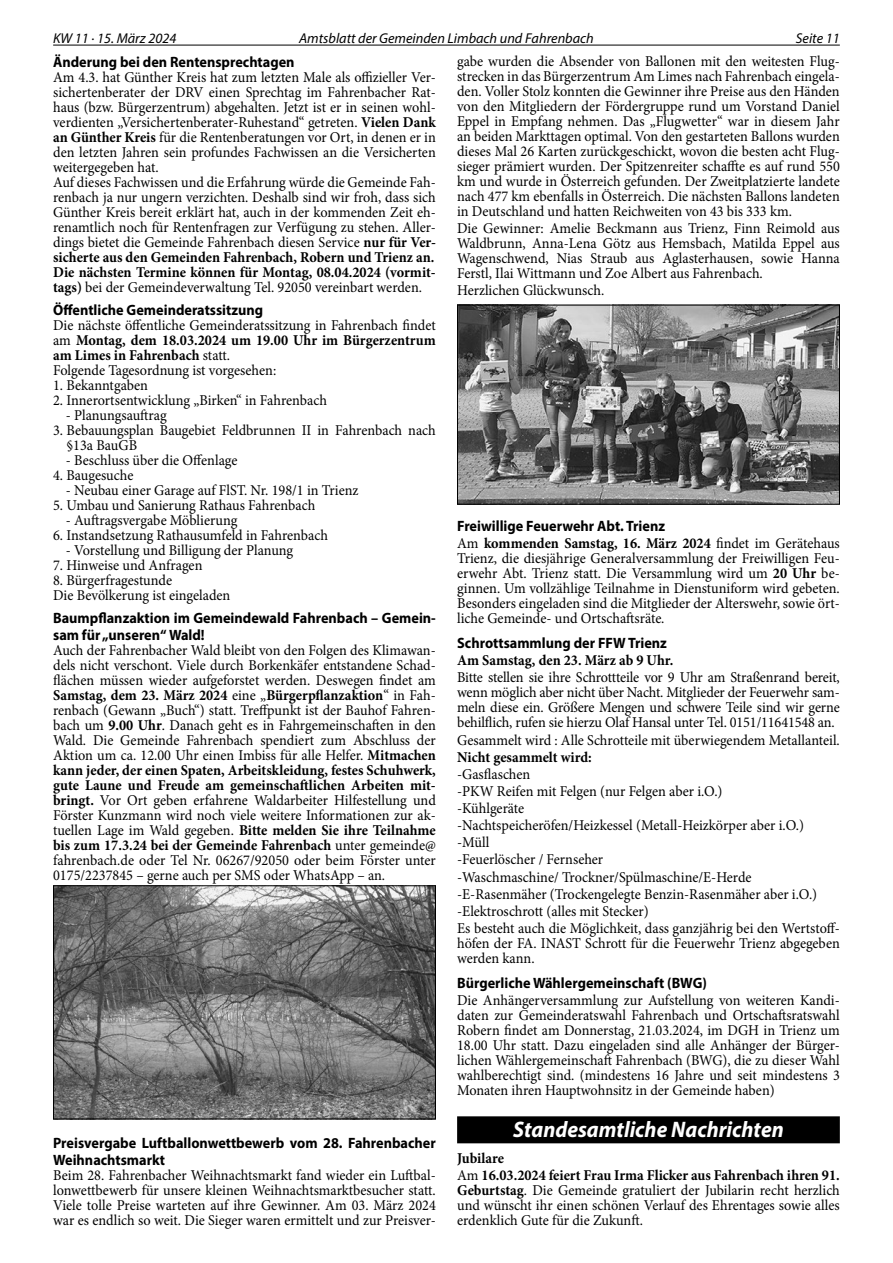
<style>
.page{position:relative;width:893px;height:1263px;background:#fff}
.page>*{position:absolute;margin:0;border:0;box-sizing:border-box;transform-origin:0 0}
.t1{font:italic 700 22.5px "Myriad Pro";color:#fff;scale:.95 1}
.t2{font:15px/15px "Minion Pro";color:#000;text-align:justify;scale:.95 1}
.t3{font:700 15px/16.5px "Myriad Pro";color:#000;scale:.95 1}
.t4{font:700 15px/17.1px "Minion Pro";color:#000;scale:.95 1}
.t5{font:italic 14.25px "Myriad Pro";color:#000}
.s1{font-weight:700}
.s2{font-weight:400}
</style>
<div class="page">
<hr style="left:53px;top:45px;width:787px;height:1px;background:#000">
<img style="left:55px;top:887px;width:379px;height:230px">
<div style="left:53px;top:885px;width:383px;height:234px;border:1px solid #000"></div>
<div style="left:457px;top:1116px;width:383px;height:27px;background:#000"></div>
<img style="left:459px;top:307px;width:379px;height:196px">
<div style="left:457px;top:305px;width:383px;height:200px;border:1px solid #000"></div>
<p class="t5" style="left:53px;top:29px;width:125px">KW 11 · 15. März 2024</p>
<p class="t5" style="left:299px;top:29px;width:296px">Amtsblatt der Gemeinden Limbach und Fahrenbach</p>
<p class="t5" style="left:796px;top:29px;width:45px">Seite 11</p>
<p class="t3" style="left:53px;top:53px;width:256px">Änderung bei den Rentensprechtagen</p>
<p class="t2" style="left:53px;top:69px;width:404px;text-align:left">Am 4.3. hat Günther Kreis hat zum letzten Male als offizieller Ver&shy;sichertenberater der DRV einen Sprechtag im Fahrenbacher Rat&shy;haus (bzw. Bürgerzentrum) abgehalten. Jetzt ist er in seinen wohl&shy;verdienten „Versichertenberater-Ruhestand“ getreten. <span class="s1">Vielen Dank an Günther Kreis</span> für die Rentenberatungen vor Ort, in denen er in den letzten Jahren sein profundes Fachwissen an die Versicherten weitergegeben hat.<br>Auf dieses Fachwissen und die Erfahrung würde die Gemeinde Fah&shy;renbach ja nur ungern verzichten. Deshalb sind wir froh, dass sich Günther Kreis bereit erklärt hat, auch in der kommenden Zeit eh&shy;renamtlich noch für Rentenfragen zur Verfügung zu stehen. Aller&shy;dings bietet die Gemeinde Fahrenbach diesen Service <span class="s1">nur für Ver&shy;sicherte aus den Gemeinden Fahrenbach, Robern und Trienz an.<br>Die nächsten Termine können für Montag, 08.04.2024 (vormit&shy;tags)</span> bei der Gemeindeverwaltung Tel. 92050 vereinbart werden.</p>
<p class="t3" style="left:53px;top:301px;width:223px">Öffentliche Gemeinderatssitzung</p>
<p class="t2" style="left:53px;top:317px;width:404px;text-align:left">Die nächste öffentliche Gemeinderatssitzung in Fahrenbach findet am <span class="s1">Montag, dem 18.03.2024 um 19.00 Uhr im Bürgerzentrum am Limes in Fahrenbach</span> statt.<br>Folgende Tagesordnung ist vorgesehen:</p>
<p class="t2" style="left:53px;top:377px;width:101px">1. Bekanntgaben</p>
<p class="t2" style="left:53px;top:392px;width:290px">2. Innerortsentwicklung „Birken“ in Fahrenbach</p>
<p class="t2" style="left:66px;top:407px;width:108px">- Planungsauftrag</p>
<p class="t2" style="left:66px;top:422px;width:390px;text-indent:-13px">3. Bebauungsplan Baugebiet Feldbrunnen II in Fahrenbach nach §13a BauGB</p>
<p class="t2" style="left:66px;top:453px;width:182px">- Beschluss über die Offenlage</p>
<p class="t2" style="left:53px;top:468px;width:86px">4. Baugesuche</p>
<p class="t2" style="left:66px;top:483px;width:310px">- Neubau einer Garage auf FlST. Nr. 198/1 in Trienz</p>
<p class="t2" style="left:53px;top:498px;width:277px">5. Umbau und Sanierung Rathaus Fahrenbach</p>
<p class="t2" style="left:66px;top:513px;width:182px">- Auftragsvergabe Möblierung</p>
<p class="t2" style="left:53px;top:528px;width:291px">6. Instandsetzung Rathausumfeld in Fahrenbach</p>
<p class="t2" style="left:66px;top:543px;width:241px">- Vorstellung und Billigung der Planung</p>
<p class="t2" style="left:53px;top:558px;width:159px">7. Hinweise und Anfragen</p>
<p class="t2" style="left:53px;top:573px;width:188px">8. Bürgerfragestunde<br>Die Bevölkerung ist eingeladen</p>
<p class="t3" style="left:53px;top:609px;width:404px">Baumpflanzaktion im Gemeindewald Fahrenbach – Gemein&shy;sam für „unseren“ Wald!</p>
<p class="t2" style="left:53px;top:642px;width:404px">Auch der Fahrenbacher Wald bleibt von den Folgen des Klimawan&shy;dels nicht verschont. Viele durch Borkenkäfer entstandene Schad&shy;flächen müssen wieder aufgeforstet werden. Deswegen findet am <span class="s1">Samstag, dem 23. März 2024</span> eine „<span class="s1">Bürgerpflanzaktion</span>“ in Fah&shy;renbach (Gewann „Buch“) statt. Treffpunkt ist der Bauhof Fahren&shy;bach um <span class="s1">9.00 Uhr</span>. Danach geht es in Fahrgemeinschaften in den Wald. Die Gemeinde Fahrenbach spendiert zum Abschluss der Aktion um ca. 12.00 Uhr einen Imbiss für alle Helfer. <span class="s1">Mitmachen kann jeder, der einen Spaten, Arbeitskleidung, festes Schuhwerk, gute Laune und Freude am gemeinschaftlichen Arbeiten mit&shy;bringt.</span> Vor Ort geben erfahrene Waldarbeiter Hilfestellung und Förster Kunzmann wird noch viele weitere Informationen zur ak&shy;tuellen Lage im Wald gegeben. <span class="s1">Bitte melden Sie ihre Teilnahme bis zum 17.3.24 bei der Gemeinde Fahrenbach</span> unter gemeinde@ fahrenbach.de oder Tel Nr. 06267/92050 oder beim Förster unter 0175/2237845 – gerne auch per SMS oder WhatsApp – an.</p>
<p class="t2" style="left:457px;top:54px;width:404px">gabe wurden die Absender von Ballonen mit den weitesten Flug&shy;strecken in das Bürgerzentrum Am Limes nach Fahrenbach eingela&shy;den. Voller Stolz konnten die Gewinner ihre Preise aus den Händen von den Mitgliedern der Fördergruppe rund um Vorstand Daniel Eppel in Empfang nehmen. Das „Flugwetter“ war in diesem Jahr an beiden Markttagen optimal. Von den gestarteten Ballons wurden dieses Mal 26 Karten zurückgeschickt, wovon die besten acht Flug&shy;sieger prämiert wurden. Der Spitzenreiter schaffte es auf rund 550 km und wurde in Österreich gefunden. Der Zweitplatzierte landete nach 477 km ebenfalls in Österreich. Die nächsten Ballons landeten in Deutschland und hatten Reichweiten von 43 bis 333 km.</p>
<p class="t2" style="left:457px;top:221px;width:404px">Die Gewinner: Amelie Beckmann aus Trienz, Finn Reimold aus Waldbrunn, Anna-Lena Götz aus Hemsbach, Matilda Eppel aus Wagenschwend, Nias Straub aus Aglasterhausen, sowie Hanna Ferstl, Ilai Wittmann und Zoe Albert aus Fahrenbach.</p>
<p class="t2" style="left:457px;top:283px;width:156px">Herzlichen Glückwunsch.</p>
<p class="t3" style="left:457px;top:517px;width:220px">Freiwillige Feuerwehr Abt. Trienz</p>
<p class="t2" style="left:457px;top:536px;width:404px">Am <span class="s1">kommenden Samstag, 16. März 2024</span> findet im Gerätehaus Trienz, die diesjährige Generalversammlung der Freiwilligen Feu&shy;erwehr Abt. Trienz statt. Die Versammlung wird um <span class="s1">20 Uhr</span> be&shy;ginnen. Um vollzählige Teilnahme in Dienstuniform wird gebeten.<br>Besonders eingeladen sind die Mitglieder der Alterswehr, sowie ört&shy;liche Gemeinde- und Ortschaftsräte.</p>
<p class="t3" style="left:457px;top:634px;width:222px">Schrottsammlung der FFW Trienz</p>
<p class="t4" style="left:457px;top:652px;width:229px">Am Samstag, den 23. März ab 9 Uhr.</p>
<p class="t2" style="left:457px;top:670px;width:404px">Bitte stellen sie ihre Schrottteile vor 9 Uhr am Straßenrand bereit, wenn möglich aber nicht über Nacht. Mitglieder der Feuerwehr sam&shy;meln diese ein. Größere Mengen und schwere Teile sind wir gerne behilflich, rufen sie hierzu Olaf Hansal unter Tel. 0151/11641548 an.</p>
<p class="t2" style="left:457px;top:732px;width:404px">Gesammelt wird : Alle Schrotteile mit überwiegendem Metallanteil.</p>
<p class="t4" style="left:457px;top:748px;width:143px">Nicht gesammelt wird:</p>
<p class="t2" style="left:457px;top:765px;width:404px;line-height:17.1px;text-align:left">-Gasflaschen<br>-PKW Reifen mit Felgen (nur Felgen aber i.O.)<br>-Kühlgeräte<br>-Nachtspeicheröfen/Heizkessel (Metall-Heizkörper aber i.O.) -Müll<br>-Feuerlöscher / Fernseher<br>-Waschmaschine/ Trockner/Spülmaschine/E-Herde -E-Rasenmäher (Trockengelegte Benzin-Rasenmäher aber i.O.) -Elektroschrott (alles mit Stecker)<br>Es besteht auch die Möglichkeit, dass ganzjährig bei den Wertstoff-</p>
<p class="t2" style="left:457px;top:936px;width:404px">höfen der FA. INAST Schrott für die Feuerwehr Trienz abgegeben werden kann.</p>
<p class="t3" style="left:457px;top:974px;width:264px">Bürgerliche Wählergemeinschaft (BWG)</p>
<p class="t2" style="left:457px;top:993px;width:404px">Die Anhängerversammlung zur Aufstellung von weiteren Kandi&shy;daten zur Gemeinderatswahl Fahrenbach und Ortschaftsratswahl Robern findet am Donnerstag, 21.03.2024, im DGH in Trienz um 18.00 Uhr statt. Dazu eingeladen sind alle Anhänger der Bürger&shy;lichen Wählergemeinschaft Fahrenbach (BWG), die zu dieser Wahl wahlberechtigt sind. (mindestens 16 Jahre und seit mindestens 3<br>Monaten ihren Hauptwohnsitz in der Gemeinde haben)</p>
<h1 class="t1" style="left:513px;top:1115px;width:286px">Standesamtliche Nachrichten</h1>
<p class="t4" style="left:457px;top:1149px;width:404px">Jubilare<br><span class="s2">Am</span> 16.03.2024 feiert Frau Irma Flicker aus Fahrenbach ihren 91.</p>
<p class="t2" style="left:457px;top:1182px;width:404px"><span class="s1">Geburtstag</span>. Die Gemeinde gratuliert der Jubilarin recht herzlich und wünscht ihr einen schönen Verlauf des Ehrentages sowie alles erdenklich Gute für die Zukunft.</p>
<p class="t3" style="left:53px;top:1134px;width:404px">Preisvergabe Luftballonwettbewerb vom 28. Fahrenbacher<br>Weihnachtsmarkt</p>
<p class="t2" style="left:53px;top:1167px;width:404px">Beim 28. Fahrenbacher Weihnachtsmarkt fand wieder ein Luftbal&shy;lonwettbewerb für unsere kleinen Weihnachtsmarktbesucher statt.<br>Viele tolle Preise warteten auf ihre Gewinner. Am 03. März 2024 war es endlich so weit. Die Sieger waren ermittelt und zur Preisver-</p>
</div>
